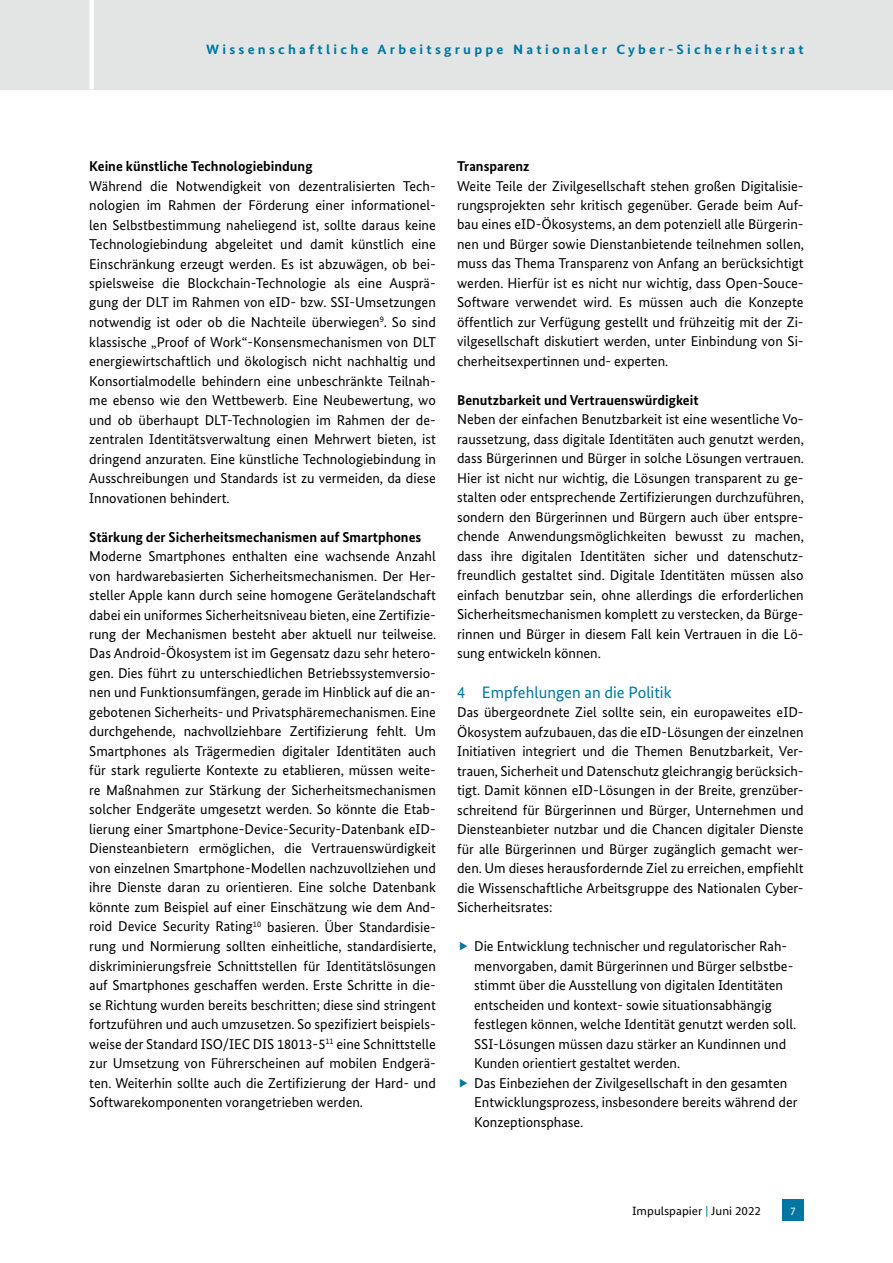
<style>
.page{position:relative;width:893px;height:1263px;background:#fff}
.page>*{position:absolute;margin:0;border:0;box-sizing:border-box;transform-origin:0 0}
.t1{font:16.5px "Bundes Sans";color:#0076a0}
.t2{font:14.25px/19.5px "Bundes Sans";color:#000;text-align:justify}
.t3{font:700 14.25px "Bundes Sans";color:#000}
.t4{font:700 13.5px "Bundes Sans";letter-spacing:.22em;color:#0076a0;scale:1.08 1}
.t5{font:12px "Bundes Sans";color:#000;scale:1.08 1}
.t6{font:11.25px "Bundes Sans";color:#fff}
.s1{color:#0076a0}
</style>
<div class="page">
<div style="left:782px;top:1199px;width:22px;height:21px;background:#0076a0"></div>
<div style="left:0;top:0;width:893px;height:89px;background:#e3e4e4"></div>
<div style="left:89px;top:0;width:5px;height:89px;background:#fff"></div>
<p class="t4" style="left:206px;top:41px;width:555px">Wissenschaftliche Arbeitsgruppe Nationaler Cyber-Sicherheitsrat</p>
<h2 class="t3" style="left:89px;top:157px;width:225px">Keine künstliche Technologiebindung</h2>
<p class="t2" style="left:89px;top:176px;width:348px">Während die Notwendigkeit von dezentralisierten Tech&shy;nologien im Rahmen der Förderung einer informationel&shy;len Selbstbestimmung naheliegend ist, sollte daraus keine Technologiebindung abgeleitet und damit künstlich eine Einschränkung erzeugt werden. Es ist abzuwägen, ob bei&shy;spielsweise die Blockchain-Technologie als eine Ausprä&shy;gung der DLT im Rahmen von eID- bzw. SSI-Umsetzungen notwendig ist oder ob die Nachteile überwiegen<sup>9</sup>. So sind klassische „Proof of Work“-Konsensmechanismen von DLT energiewirtschaftlich und ökologisch nicht nachhaltig und Konsortialmodelle behindern eine unbeschränkte Teilnah&shy;me ebenso wie den Wettbewerb. Eine Neubewertung, wo und ob überhaupt DLT-Technologien im Rahmen der de&shy;zentralen Identitätsverwaltung einen Mehrwert bieten, ist dringend anzuraten. Eine künstliche Technologiebindung in Ausschreibungen und Standards ist zu vermeiden, da diese Innovationen behindert.</p>
<h2 class="t3" style="left:89px;top:528px;width:333px">Stärkung der Sicherheitsmechanismen auf Smartphones</h2>
<p class="t2" style="left:89px;top:546px;width:348px">Moderne Smartphones enthalten eine wachsende Anzahl von hardwarebasierten Sicherheitsmechanismen. Der Her&shy;steller Apple kann durch seine homogene Gerätelandschaft dabei ein uniformes Sicherheitsniveau bieten, eine Zertifizie&shy;rung der Mechanismen besteht aber aktuell nur teilweise.<br>Das Android-Ökosystem ist im Gegensatz dazu sehr hetero&shy;gen. Dies führt zu unterschiedlichen Betriebssystemversio&shy;nen und Funktionsumfängen, gerade im Hinblick auf die an&shy;gebotenen Sicherheits- und Privatsphäremechanismen. Eine durchgehende, nachvollziehbare Zertifizierung fehlt. Um Smartphones als Trägermedien digitaler Identitäten auch für stark regulierte Kontexte zu etablieren, müssen weite&shy;re Maßnahmen zur Stärkung der Sicherheitsmechanismen solcher Endgeräte umgesetzt werden. So könnte die Etab&shy;lierung einer Smartphone-Device-Security-Datenbank eID-Diensteanbietern ermöglichen, die Vertrauenswürdigkeit von einzelnen Smartphone-Modellen nachzuvollziehen und ihre Dienste daran zu orientieren. Eine solche Datenbank könnte zum Beispiel auf einer Einschätzung wie dem And&shy;roid Device Security Rating<sup>10</sup> basieren. Über Standardisie&shy;rung und Normierung sollten einheitliche, standardisierte, diskriminierungsfreie Schnittstellen für Identitätslösungen auf Smartphones geschaffen werden. Erste Schritte in die&shy;se Richtung wurden bereits beschritten; diese sind stringent fortzuführen und auch umzusetzen. So spezifiziert beispiels&shy;weise der Standard ISO/IEC DIS 18013-5<sup>11</sup> eine Schnittstelle zur Umsetzung von Führerscheinen auf mobilen Endgerä&shy;ten. Weiterhin sollte auch die Zertifizierung der Hard- und Softwarekomponenten vorangetrieben werden.</p>
<h2 class="t3" style="left:457px;top:157px;width:74px">Transparenz</h2>
<p class="t2" style="left:457px;top:176px;width:348px">Weite Teile der Zivilgesellschaft stehen großen Digitalisie&shy;rungsprojekten sehr kritisch gegenüber. Gerade beim Auf&shy;bau eines eID-Ökosystems, an dem potenziell alle Bürgerin&shy;nen und Bürger sowie Dienstanbietende teilnehmen sollen, muss das Thema Transparenz von Anfang an berücksichtigt werden. Hierfür ist es nicht nur wichtig, dass Open-Souce-Software verwendet wird. Es müssen auch die Konzepte öffentlich zur Verfügung gestellt und frühzeitig mit der Zi&shy;vilgesellschaft diskutiert werden, unter Einbindung von Si&shy;cherheitsexpertinnen und- experten.</p>
<h2 class="t3" style="left:457px;top:391px;width:243px">Benutzbarkeit und Vertrauenswürdigkeit</h2>
<p class="t2" style="left:457px;top:410px;width:348px">Neben der einfachen Benutzbarkeit ist eine wesentliche Vo&shy;raussetzung, dass digitale Identitäten auch genutzt werden, dass Bürgerinnen und Bürger in solche Lösungen vertrauen.<br>Hier ist nicht nur wichtig, die Lösungen transparent zu ge&shy;stalten oder entsprechende Zertifizierungen durchzuführen, sondern den Bürgerinnen und Bürgern auch über entspre&shy;chende Anwendungsmöglichkeiten bewusst zu machen, dass ihre digitalen Identitäten sicher und datenschutz&shy;freundlich gestaltet sind. Digitale Identitäten müssen also einfach benutzbar sein, ohne allerdings die erforderlichen Sicherheitsmechanismen komplett zu verstecken, da Bürge&shy;rinnen und Bürger in diesem Fall kein Vertrauen in die Lö&shy;sung entwickeln können.</p>
<h1 class="t1" style="left:457px;top:682px;width:216px">4 Empfehlungen an die Politik</h1>
<p class="t2" style="left:457px;top:702px;width:348px">Das übergeordnete Ziel sollte sein, ein europaweites eID-Ökosystem aufzubauen, das die eID-Lösungen der einzelnen Initiativen integriert und die Themen Benutzbarkeit, Ver&shy;trauen, Sicherheit und Datenschutz gleichrangig berücksich&shy;tigt. Damit können eID-Lösungen in der Breite, grenzüber&shy;schreitend für Bürgerinnen und Bürger, Unternehmen und Diensteanbieter nutzbar und die Chancen digitaler Dienste für alle Bürgerinnen und Bürger zugänglich gemacht wer&shy;den. Um dieses herausfordernde Ziel zu erreichen, empfiehlt die Wissenschaftliche Arbeitsgruppe des Nationalen Cyber-Sicherheitsrates:</p>
<p class="t2" style="left:474px;top:936px;width:324px;text-align:left">Die Entwicklung technischer und regulatorischer Rah&shy;menvorgaben, damit Bürgerinnen und Bürger selbstbe&shy;stimmt über die Ausstellung von digitalen Identitäten entscheiden und kontext- sowie situationsabhängig festlegen können, welche Identität genutzt werden soll.<br>SSI-Lösungen müssen dazu stärker an Kundinnen und Kunden orientiert gestaltet werden.</p>
<p class="t2" style="left:474px;top:1073px;width:325px;text-align:left">Das Einbeziehen der Zivilgesellschaft in den gesamten<br>Entwicklungsprozess, insbesondere bereits während der<br>Konzeptionsphase.</p>
<p class="t5" style="left:632px;top:1204px;width:121px">Impulspapier <span class="s1">|</span> Juni 2022</p>
<p class="t6" style="left:790px;top:1204px;width:7px">7</p>
</div>
